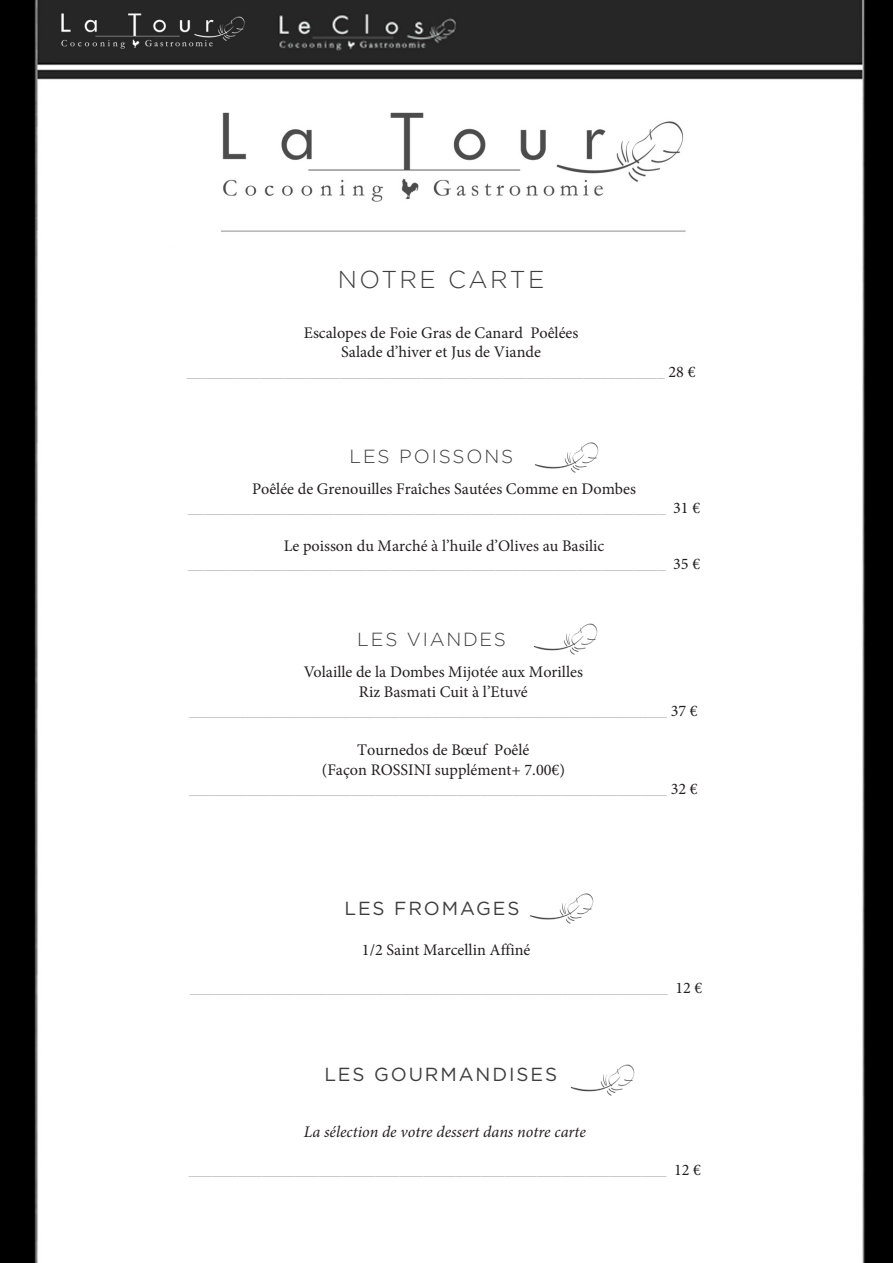
<style>
.page{position:relative;width:893px;height:1263px;background:#fff}
.page>*{position:absolute;margin:0;border:0;box-sizing:border-box;transform-origin:0 0}
.t1{font:300 24.3px "Gotham";letter-spacing:.1em;color:#3e3e3f}
.t2{font:18.9px "Gotham";letter-spacing:.1em;color:#3e3e3f}
.t3{font:300 18.9px "Gotham";letter-spacing:.1em;color:#3e3e3f}
.t4{font:16.2px/19.5px "Minion Pro";color:#231f20;text-align:center}
.t5{font:16.2px/19.4px "Minion Pro";color:#bcbec0;text-align:center}
.t6{font:16.2px/19px "Minion Pro";color:#bcbdc0;text-align:center}
.t7{font:italic 16.2px "Minion Pro";color:#231f20}
.s1{color:#bcbdc0}
.s2{color:#231f20}
</style>
<div class="page">
<img style="left:0;top:0;width:893px;height:1263px">
<img style="left:532px;top:436px;width:69px;height:38px">
<img style="left:531px;top:618px;width:69px;height:37px">
<img style="left:526px;top:887px;width:70px;height:38px">
<img style="left:567px;top:1059px;width:70px;height:37px">
<p class="t1" style="left:338px;top:266px;width:208px">NOTRE CARTE</p>
<p class="t4" style="left:187px;top:323px;width:510px">Escalopes de Foie Gras de Canard Poêlées<br>Salade d’hiver et Jus de Viande <span class="s1">___________________________________________________________</span> 28 €</p>
<p class="t3" style="left:349px;top:446px;width:165px">LES POISSONS</p>
<p class="t6" style="left:188px;top:479px;width:514px"><span class="s2">Poêlée de Grenouilles Fraîches Sautées Comme en Dombes </span>___________________________________________________________ <span class="s2">31 €</span></p>
<p class="t6" style="left:188px;top:536px;width:514px"><span class="s2">Le poisson du Marché à l’huile d’Olives au Basilic </span>___________________________________________________________ <span class="s2">35 €</span></p>
<p class="t3" style="left:357px;top:629px;width:150px">LES VIANDES</p>
<p class="t4" style="left:189px;top:662px;width:510px">Volaille de la Dombes Mijotée aux Morilles<br>Riz Basmati Cuit à l’Etuvé <span class="s1">___________________________________________________________</span> 37 €</p>
<p class="t5" style="left:189px;top:740px;width:510px"><span class="s2">Tournedos de Bœuf Poêlé<br>(Façon ROSSINI supplément+ 7.00€) </span>___________________________________________________________ <span class="s2">32 €</span></p>
<p class="t2" style="left:344px;top:896px;width:177px">LES FROMAGES</p>
<p class="t4" style="left:362px;top:940px;width:170px">1/2 Saint Marcellin Affiné</p>
<p class="t5" style="left:190px;top:978px;width:514px">___________________________________________________________ <span class="s2">12 €</span></p>
<p class="t2" style="left:324px;top:1062px;width:234px">LES GOURMANDISES</p>
<p class="t7" style="left:304px;top:1120px;width:284px">La sélection de votre dessert dans notre carte</p>
<p class="t5" style="left:189px;top:1160px;width:514px">___________________________________________________________ <span class="s2">12 €</span></p>
</div>
